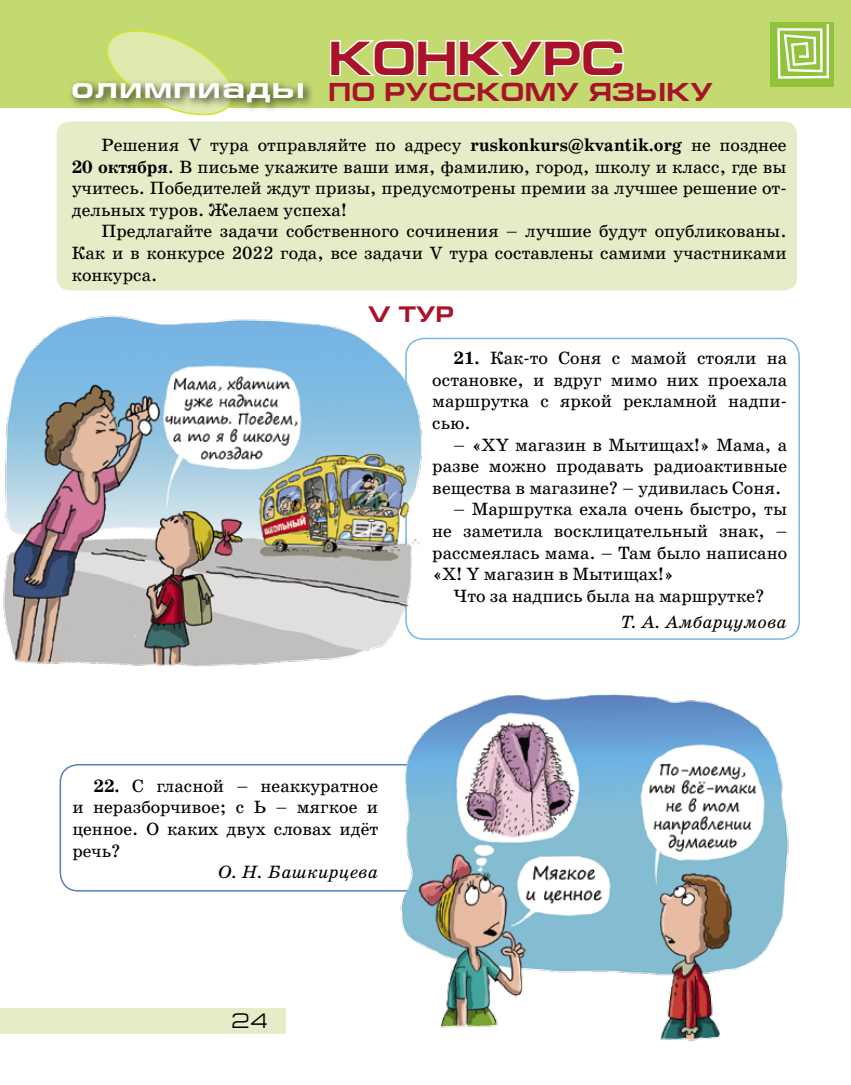
<style>
.page{position:relative;width:851px;height:1085px;background:#fff}
.page>*{position:absolute;margin:0;border:0;box-sizing:border-box;transform-origin:0 0}
.t1{font:700 47.85px "Europe Ext";color:#a9132a}
.t2{font:700 25.95px "Europe Ext";letter-spacing:.01em;color:#a9132a}
.t3{font:700 22.5px "Europe Ext";color:#a9132a}
.t4{font:21px "Europe Ext";color:#000}
.t5{font:18px/21.6px "School";color:#000;text-align:justify}
.t6{font:italic 18px "School";color:#000}
.s1{font-size:30px;color:#fff}
.s2{font-weight:700}
</style>
<div class="page">
<div style="left:405px;top:338px;width:394px;height:301px;border:2px solid #78b7e3;border-radius:18px"></div>
<div style="left:60px;top:763px;width:394px;height:128px;border:2px solid #567fbb;border-radius:18px"></div>
<div style="left:57px;top:121px;width:739px;height:169px;background:#e4edc7;border-radius:13px"></div>
<div style="left:0;top:1008px;width:285px;height:25px;background:#e4edc7"></div>
<div style="left:0;top:0;width:850px;height:107px;background:#c3da71"></div>
<svg style="left:330px;top:39px;width:294px;height:38px"></svg>
<div style="left:770px;top:22px;width:63px;height:64px;background:#90c23b"></div>
<svg style="left:777px;top:24px;width:52px;height:55px"></svg>
<svg style="left:106px;top:30px;width:122px;height:86px"></svg>
<div style="left:68px;top:79px;width:246px;height:35px;background:#000;opacity:.75"></div>
<img style="left:3px;top:315px;width:425px;height:352px">
<img style="left:392px;top:694px;width:397px;height:347px">
<h1 class="t1" style="left:328px;top:32px;width:298px">КОНКУРС</h1>
<h2 class="t2" style="left:71px;top:77px;width:643px"><span class="s1">олимпиады</span> ПО РУССКОМУ ЯЗЫКУ</h2>
<p class="t5" style="left:72px;top:134px;width:716px;text-indent:30px">Решения V тура отправляйте по адресу <span class="s2">ruskonkurs@kvantik.org</span> не позднее <span class="s2">20 октября</span>. В письме укажите ваши имя, фамилию, город, школу и класс, где вы учитесь. Победителей ждут призы, предусмотрены премии за лучшее решение от&shy;дельных туров. Желаем успеха!</p>
<p class="t5" style="left:72px;top:220px;width:716px;text-indent:30px">Предлагайте задачи собственного сочинения – лучшие будут опубликованы.<br>Как и в конкурсе 2022 года, все задачи V тура составлены самими участниками конкурса.</p>
<p class="t3" style="left:368px;top:302px;width:87px">V ТУР</p>
<p class="t5" style="left:432px;top:347px;width:356px;text-indent:21px"><span class="s2">21.</span> Как-то Соня с мамой стояли на остановке, и вдруг мимо них проехала маршрутка с яркой рекламной надпи&shy;сью.</p>
<p class="t5" style="left:432px;top:434px;width:356px;text-indent:21px">– «XY магазин в Мытищах!» Мама, а разве можно продавать радиоактивные вещества в магазине? – удивилась Соня.</p>
<p class="t5" style="left:432px;top:498px;width:356px;text-indent:21px">– Маршрутка ехала очень быстро, ты не заметила восклицательный знак, – рассмеялась мама. – Там было написано «X! Y магазин в Мытищах!»</p>
<p class="t5" style="left:453px;top:585px;width:312px">Что за надпись была на маршрутке?</p>
<p class="t6" style="left:620px;top:611px;width:168px">Т. А. Амбарцумова</p>
<p class="t5" style="left:72px;top:774px;width:307px;text-indent:21px"><span class="s2">22.</span> С гласной – неаккуратное и неразборчивое; с Ь – мягкое и ценное. О каких двух словах идёт речь?</p>
<p class="t6" style="left:218px;top:861px;width:162px">О. Н. Башкирцева</p>
<p class="t4" style="left:231px;top:1009px;width:38px">24</p>
</div>
